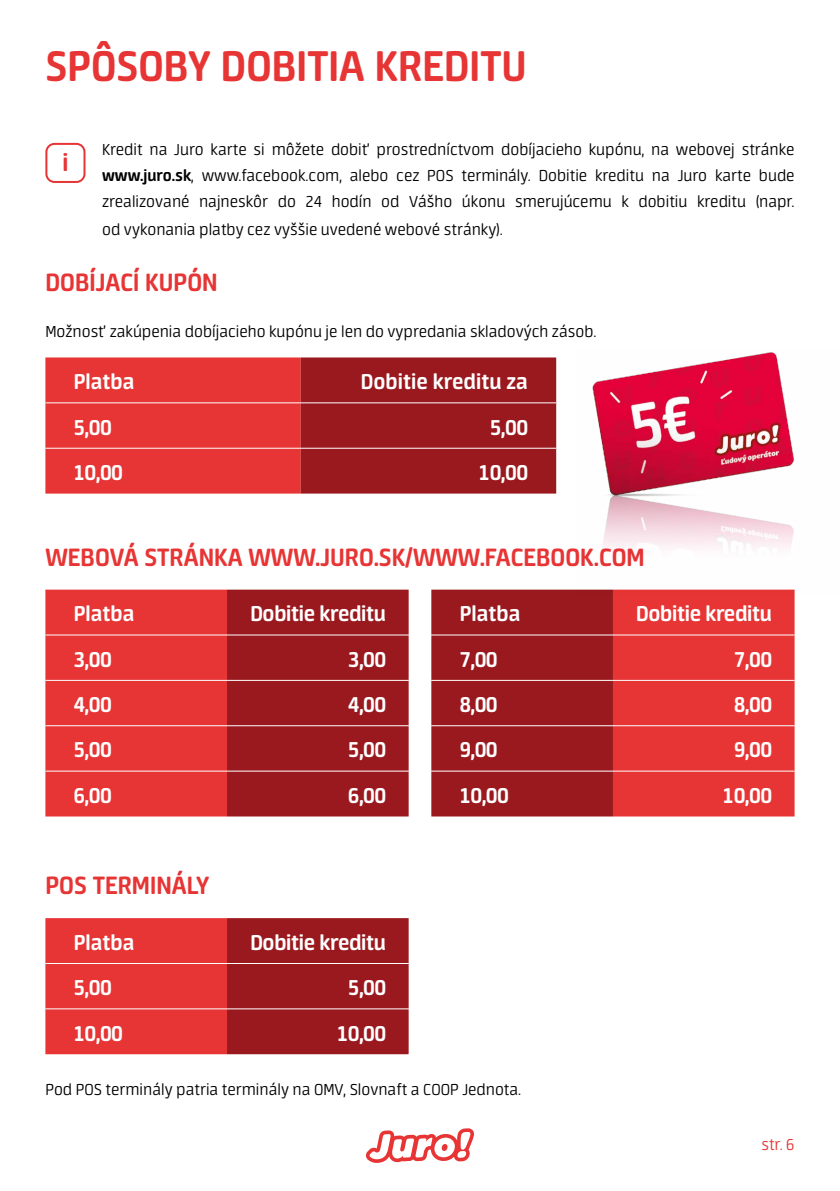
<style>
.page{position:relative;width:840px;height:1191px;background:#fff}
.page>*{position:absolute;margin:0;border:0;box-sizing:border-box;transform-origin:0 0}
.t1{font:700 48px "Neuron";color:#e73434}
.t2{font:700 28px "Neuron";color:#e73434}
.t3{font:700 27.4px "Neuron";color:#e73434}
.t4{font:700 24px "Neuron";color:#fff}
.t5{font:300 18px/26px "Neuron";color:#000;text-align:justify}
.t6{font:300 18px "Neuron";color:#e73434}
.s1{font-weight:700}
</style>
<div class="page">
<svg style="left:366px;top:1128px;width:108px;height:34px"></svg>
<svg style="left:45px;top:357px;width:511px;height:136px;background:#c1282b"></svg>
<hr style="left:45px;top:402px;width:255px;height:1px;background:#fff">
<hr style="left:300px;top:402px;width:256px;height:1px;background:#fff">
<hr style="left:45px;top:448px;width:255px;height:1px;background:#fff">
<hr style="left:300px;top:448px;width:256px;height:1px;background:#fff">
<div style="left:45px;top:589px;width:749px;height:227px;background:#e73434"></div>
<svg style="left:227px;top:589px;width:385px;height:227px;background:#a22b30"></svg>
<hr style="left:45px;top:634px;width:182px;height:1px;background:#fff">
<hr style="left:227px;top:634px;width:181px;height:1px;background:#fff">
<svg style="left:408px;top:634px;width:23px;height:1px"></svg>
<hr style="left:431px;top:634px;width:181px;height:1px;background:#fff">
<hr style="left:612px;top:634px;width:182px;height:1px;background:#fff">
<hr style="left:45px;top:680px;width:182px;height:1px;background:#fff">
<hr style="left:227px;top:680px;width:181px;height:1px;background:#fff">
<svg style="left:408px;top:680px;width:23px;height:1px"></svg>
<hr style="left:431px;top:680px;width:181px;height:1px;background:#fff">
<hr style="left:612px;top:680px;width:182px;height:1px;background:#fff">
<hr style="left:45px;top:725px;width:182px;height:1px;background:#fff">
<hr style="left:227px;top:725px;width:181px;height:1px;background:#fff">
<svg style="left:408px;top:725px;width:23px;height:1px"></svg>
<hr style="left:431px;top:725px;width:181px;height:1px;background:#fff">
<hr style="left:612px;top:725px;width:182px;height:1px;background:#fff">
<hr style="left:45px;top:770px;width:182px;height:1px;background:#fff">
<hr style="left:227px;top:770px;width:181px;height:1px;background:#fff">
<svg style="left:408px;top:770px;width:23px;height:1px"></svg>
<hr style="left:431px;top:770px;width:181px;height:1px;background:#fff">
<hr style="left:612px;top:770px;width:182px;height:1px;background:#fff">
<svg style="left:45px;top:918px;width:364px;height:136px;background:#c22a2d"></svg>
<div style="left:45px;top:143px;width:40px;height:40px;border:2px solid #e73434;border-radius:8px"></div>
<img style="left:577px;top:352px;width:218px;height:243px">
<h1 class="t1" style="left:45px;top:39px;width:482px">SPÔSOBY DOBITIA KREDITU</h1>
<p class="t5" style="left:102px;top:137px;width:693px">Kredit na Juro karte si môžete dobiť prostredníctvom dobíjacieho kupónu, na webovej stránke <span class="s1">www.juro.sk</span>, www.facebook.com, alebo cez POS terminály. Dobitie kreditu na Juro karte bude zrealizované najneskôr do 24 hodín od Vášho úkonu smerujúcemu k dobitiu kreditu (napr.</p>
<p class="t5" style="left:102px;top:217px;width:402px">od vykonania platby cez vyššie uvedené webové stránky).</p>
<h2 class="t2" style="left:45px;top:267px;width:174px">DOBÍJACÍ KUPÓN</h2>
<p class="t5" style="left:45px;top:319px;width:552px">Možnosť zakúpenia dobíjacieho kupónu je len do vypredania skladových zásob.</p>
<h3 class="t4" style="left:74px;top:368px;width:62px">Platba</h3>
<h3 class="t4" style="left:360px;top:368px;width:168px">Dobitie kreditu za</h3>
<h3 class="t4" style="left:74px;top:413px;width:39px">5,00</h3>
<h3 class="t4" style="left:490px;top:413px;width:39px">5,00</h3>
<h3 class="t4" style="left:74px;top:459px;width:50px">10,00</h3>
<h3 class="t4" style="left:478px;top:459px;width:50px">10,00</h3>
<h3 class="t3" style="left:62px;top:147px;width:8px">i</h3>
<h2 class="t2" style="left:45px;top:541px;width:600px">WEBOVÁ STRÁNKA WWW.JURO.SK/WWW.FACEBOOK.COM</h2>
<h3 class="t4" style="left:74px;top:600px;width:62px">Platba</h3>
<h3 class="t4" style="left:250px;top:600px;width:137px">Dobitie kreditu</h3>
<h3 class="t4" style="left:459px;top:600px;width:62px">Platba</h3>
<h3 class="t4" style="left:636px;top:600px;width:137px">Dobitie kreditu</h3>
<h3 class="t4" style="left:74px;top:645px;width:39px">3,00</h3>
<h3 class="t4" style="left:348px;top:645px;width:39px">3,00</h3>
<h3 class="t4" style="left:459px;top:645px;width:39px">7,00</h3>
<h3 class="t4" style="left:733px;top:645px;width:39px">7,00</h3>
<h3 class="t4" style="left:74px;top:691px;width:39px">4,00</h3>
<h3 class="t4" style="left:348px;top:691px;width:39px">4,00</h3>
<h3 class="t4" style="left:459px;top:691px;width:39px">8,00</h3>
<h3 class="t4" style="left:733px;top:691px;width:39px">8,00</h3>
<h3 class="t4" style="left:74px;top:736px;width:39px">5,00</h3>
<h3 class="t4" style="left:348px;top:736px;width:39px">5,00</h3>
<h3 class="t4" style="left:459px;top:736px;width:39px">9,00</h3>
<h3 class="t4" style="left:733px;top:736px;width:39px">9,00</h3>
<h3 class="t4" style="left:74px;top:782px;width:39px">6,00</h3>
<h3 class="t4" style="left:348px;top:782px;width:39px">6,00</h3>
<h3 class="t4" style="left:459px;top:782px;width:50px">10,00</h3>
<h3 class="t4" style="left:722px;top:782px;width:50px">10,00</h3>
<h2 class="t2" style="left:45px;top:869px;width:166px">POS TERMINÁLY</h2>
<h3 class="t4" style="left:74px;top:928px;width:62px">Platba</h3>
<h3 class="t4" style="left:250px;top:928px;width:137px">Dobitie kreditu</h3>
<h3 class="t4" style="left:74px;top:974px;width:39px">5,00</h3>
<h3 class="t4" style="left:348px;top:974px;width:39px">5,00</h3>
<h3 class="t4" style="left:74px;top:1019px;width:50px">10,00</h3>
<h3 class="t4" style="left:337px;top:1019px;width:50px">10,00</h3>
<p class="t5" style="left:45px;top:1076px;width:477px">Pod POS terminály patria terminály na OMV, Slovnaft a COOP Jednota.</p>
<p class="t6" style="left:761px;top:1135px;width:35px">str. 6</p>
</div>
